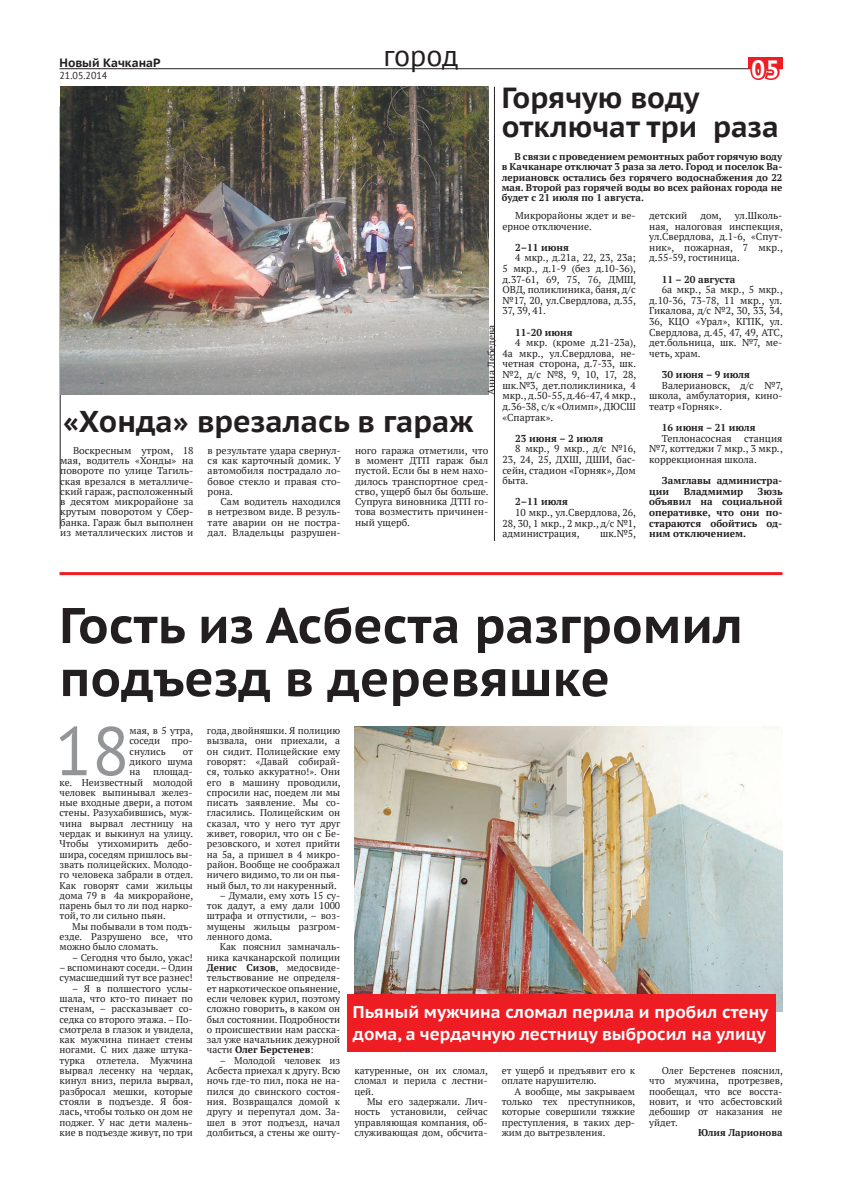
<style>
.page{position:relative;width:842px;height:1191px;background:#fff}
.page>*{position:absolute;margin:0;border:0;box-sizing:border-box;transform-origin:0 0}
.Основной_текст{font:68.7px "PT Sans";color:#939598}
.Заголовок{font:700 50px/53px "PT Sans Caption";color:#231f20}
.Заголовок-2{font:700 30px "PT Sans Caption";color:#231f20}
.t1{font:30px "PT Sans";letter-spacing:-.005em;color:#231f20}
.Заголовок_новости{font:700 29px/29px "PT Sans Caption";color:#231f20}
.t2{font:700 25px "PT Sans";color:#fff}
.Подзаголовок{font:700 17px/22px "PT Sans Caption";color:#fff}
.t3{font:700 12px "PT Sans Caption";color:#231f20}
.Основной_текст-2{font:10px/10.6px "PT Serif";color:#231f20;text-align:justify}
.Основной_текст-3{font:700 10px/10.6px "PT Serif";color:#231f20}
.t4{font:10px "PT Sans";color:#231f20}
.Основной_текст-4{font:9.8px/10.3px "PT Serif";color:#231f20;text-align:justify}
.Основной_текст-5{font:700 9.8px/10.3px "PT Serif";color:#231f20;text-align:justify}
.s1{font-weight:700}
</style>
<div class="page">
<img style="left:354px;top:726px;width:428px;height:285px">
<div style="left:347px;top:994px;width:428px;height:57px;background:#ee1d23"></div>
<hr style="left:60px;top:572px;width:722px;height:3px;background:#ee1d23">
<hr style="left:60px;top:106px;width:1px;height:423px;background:#231f20">
<hr style="left:60px;top:68px;width:722px;height:1px;background:#231f20">
<svg style="left:747px;top:57px;width:36px;height:23px"></svg>
<img style="left:60px;top:87px;width:428px;height:308px">
<hr style="left:494px;top:87px;width:1px;height:454px;background:#231f20">
<p class="t3" style="left:60px;top:54px;width:103px">Новый КачканаР</p>
<p class="t1" style="left:383px;top:36px;width:77px">город</p>
<p class="t4" style="left:60px;top:69px;width:49px">21.05.2014</p>
<p class="t2" style="left:751px;top:52px;width:30px">05</p>
<p class="Заголовок_новости" style="left:502px;top:83px;width:279px">Горячую воду отключат три раза</p>
<p class="Основной_текст-5" style="left:502px;top:151px;width:282px;text-indent:13px">В связи с проведением ремонтных работ горячую воду в Качканаре отключат 3 раза за лето. Город и поселок Ва&shy;лериановск остались без горячего водоснабжения до 22 мая. Второй раз горячей воды во всех районах города не будет с 21 июля по 1 августа.</p>
<p class="Основной_текст-2" style="left:649px;top:210px;width:40px">детский</p>
<p class="Основной_текст-2" style="left:700px;top:210px;width:23px">дом,</p>
<p class="Основной_текст-2" style="left:502px;top:210px;width:135px;text-indent:13px">Микрорайоны ждет и ве&shy;ерное отключение.</p>
<p class="Основной_текст-3" style="left:515px;top:242px;width:55px">2–11 июня</p>
<p class="Основной_текст-2" style="left:502px;top:252px;width:135px;text-indent:13px">4 мкр., д.21а, 22, 23, 23а; 5 мкр., д.1-9 (без д.10-36), д.37-61, 69, 75, 76, ДМШ, ОВД, поликлиника, баня, д/с №17, 20, ул.Свердлова, д.35, 37, 39, 41.</p>
<p class="Основной_текст-3" style="left:515px;top:327px;width:59px">11-20 июня</p>
<p class="Основной_текст-2" style="left:502px;top:337px;width:135px;text-indent:13px">4 мкр. (кроме д.21-23а), 4а мкр., ул.Свердлова, не&shy;четная сторона, д.7-33, шк. №2, д/с №8, 9, 10, 17, 28, шк.№3, дет.поликлиника, 4 мкр., д.50-55, д.46-47, 4 мкр., д.36-38, с/к «Олимп», ДЮСШ «Спартак».</p>
<p class="Основной_текст-3" style="left:515px;top:433px;width:90px">23 июня – 2 июля</p>
<p class="Основной_текст-2" style="left:502px;top:443px;width:135px;text-indent:13px">8 мкр., 9 мкр., д/с №16, 23, 24, 25, ДХШ, ДШИ, бас&shy;сейн, стадион «Горняк», Дом быта.</p>
<p class="Основной_текст-3" style="left:515px;top:496px;width:54px">2–11 июля</p>
<p class="Основной_текст-2" style="left:502px;top:507px;width:135px;text-indent:13px">10 мкр., ул.Свердлова, 26, 28, 30, 1 мкр., 2 мкр., д/с №1, администрация,</p>
<p class="Основной_текст-2" style="left:649px;top:210px;width:135px;text-indent:86px">ул.Школь&shy;ная, налоговая инспекция, ул.Свердлова, д.1-6, «Спут&shy;ник», пожарная, 7 мкр., д.55-59, гостиница.</p>
<p class="Основной_текст-3" style="left:662px;top:274px;width:75px">11 – 20 августа</p>
<p class="Основной_текст-2" style="left:649px;top:284px;width:135px;text-indent:13px">6а мкр., 5а мкр., 5 мкр., д.10-36, 73-78, 11 мкр., ул.<br>Гикалова, д/с №2, 30, 33, 34, 36, КЦО «Урал», КГПК, ул.<br>Свердлова, д.45, 47, 49, АТС, дет.больница, шк. №7, ме&shy;четь, храм.</p>
<p class="Основной_текст-3" style="left:662px;top:369px;width:89px">30 июня – 9 июля</p>
<p class="Основной_текст-2" style="left:649px;top:380px;width:135px;text-indent:13px">Валериановск, д/с №7, школа, амбулатория, кино&shy;театр «Горняк».</p>
<p class="Основной_текст-3" style="left:662px;top:422px;width:95px">16 июня – 21 июля</p>
<p class="Основной_текст-2" style="left:649px;top:433px;width:135px;text-indent:13px">Теплонасосная станция №7, коттеджи 7 мкр., 3 мкр., коррекционная школа.</p>
<p class="Основной_текст-3" style="left:649px;top:475px;width:135px;text-indent:13px">Замглавы администра&shy;ции</p>
<p class="Основной_текст-4" style="left:486px;top:395px;width:72px;rotate:-90deg">Анна Лебедева</p>
<p class="Заголовок-2" style="left:63px;top:401px;width:412px">«Хонда» врезалась в гараж</p>
<p class="Основной_текст-4" style="left:208px;top:445px;width:135px">в результате удара свернул&shy;ся как карточный домик. У автомобиля пострадало ло&shy;бовое стекло и правая сто&shy;рона.</p>
<p class="Основной_текст-4" style="left:208px;top:496px;width:135px;text-indent:13px">Сам водитель находился в нетрезвом виде. В резуль&shy;тате аварии он не постра&shy;дал. Владельцы разрушен-</p>
<p class="Основной_текст-4" style="left:60px;top:445px;width:135px;text-indent:13px">Воскресным утром, 18 мая, водитель «Хонды» на повороте по улице Тагиль&shy;ская врезался в металличе&shy;ский гараж, расположенный в десятом микрорайоне за крутым поворотом у Сбер&shy;банка. Гараж был выполнен из металлических листов и</p>
<p class="Основной_текст-4" style="left:355px;top:445px;width:135px">ного гаража отметили, что в момент ДТП гараж был пустой. Если бы в нем нахо&shy;дилось транспортное сред&shy;ство, ущерб был бы больше.<br>Супруга виновника ДТП го&shy;това возместить причинен&shy;ный ущерб.</p>
<p class="Основной_текст-3" style="left:649px;top:486px;width:135px;text-align:justify;text-indent:108px">Зюзь объявил на социальной оперативке, что они по&shy;стараются обойтись од&shy;ним отключением.</p>
<p class="Основной_текст-3" style="left:684px;top:486px;width:61px">Владмимир</p>
<p class="Основной_текст-2" style="left:600px;top:528px;width:37px">шк.№5,</p>
<p class="Заголовок" style="left:60px;top:598px;width:685px">Гость из Асбеста разгромил подъезд в деревяшке</p>
<p class="Основной_текст" style="left:55px;top:707px;width:76px">18</p>
<p class="Основной_текст-4" style="left:130px;top:725px;width:65px">мая, в 5 утра, соседи про&shy;снулись</p>
<p class="Основной_текст-4" style="left:130px;top:746px;width:65px;text-indent:53px">от дикого шума на</p>
<p class="Основной_текст-4" style="left:60px;top:766px;width:135px;text-indent:94px">площад&shy;ке. Неизвестный молодой человек выпинывал желез&shy;ные входные двери, а потом стены. Разухабившись, муж&shy;чина вырвал лестницу на чердак и выкинул на улицу.<br>Чтобы утихомирить дебо&shy;шира, соседям пришлось вы&shy;звать полицейских. Молодо&shy;го человека забрали в отдел.<br>Как говорят сами жильцы дома 79 в 4а микрорайоне, парень был то ли под нарко&shy;той, то ли сильно пьян.</p>
<p class="Основной_текст-4" style="left:60px;top:921px;width:135px;text-indent:13px">Мы побывали в том подъ&shy;езде. Разрушено все, что можно было сломать.</p>
<p class="Основной_текст-4" style="left:72px;top:952px;width:122px">– Сегодня что было, ужас!</p>
<p class="Основной_текст-4" style="left:60px;top:962px;width:135px">– вспоминают соседи. – Один сумасшедший тут все разнес!</p>
<p class="Основной_текст-4" style="left:60px;top:982px;width:135px;text-indent:13px">– Я в полшестого услы&shy;шала, что кто-то пинает по стенам, – рассказывает со&shy;седка со второго этажа. – По&shy;смотрела в глазок и увидела, как мужчина пинает стены ногами. С них даже штука&shy;турка отлетела. Мужчина вырвал лесенку на чердак, кинул вниз, перила вырвал, разбросал мешки, которые стояли в подъезде. Я боя&shy;лась, чтобы только он дом не поджег. У нас дети малень&shy;кие в подъезде живут, по три</p>
<p class="Основной_текст-4" style="left:207px;top:725px;width:135px">года, двойняшки. Я полицию вызвала, они приехали, а он сидит. Полицейские ему говорят: «Давай собирай&shy;ся, только аккуратно!». Они его в машину проводили, спросили нас, поедем ли мы писать заявление. Мы со&shy;гласились. Полицейским он сказал, что у него тут друг живет, говорил, что он с Бе&shy;резовского, и хотел прийти на 5а, а пришел в 4 микро&shy;район. Вообще не соображал ничего видимо, то ли он пья&shy;ный был, то ли накуренный.</p>
<p class="Основной_текст-4" style="left:207px;top:890px;width:135px;text-indent:13px">– Думали, ему хоть 15 су&shy;ток дадут, а ему дали 1000 штрафа и отпустили, – воз&shy;мущены жильцы разгром&shy;ленного дома.</p>
<p class="Основной_текст-4" style="left:207px;top:941px;width:135px;text-indent:13px">Как пояснил замначаль&shy;ника качканарской полиции <span class="s1">Денис Сизов</span>, медосвиде&shy;тельствование не определя&shy;ет наркотическое опьянение, если человек курил, поэтому сложно говорить, в каком он был состоянии. Подробности о происшествии нам расска&shy;зал уже начальник дежурной части <span class="s1">Олег Берстенев</span>:</p>
<p class="Основной_текст-4" style="left:207px;top:1055px;width:135px;text-indent:13px">– Молодой человек из Асбеста приехал к другу. Всю ночь где-то пил, пока не на&shy;пился до свинского состоя&shy;ния. Возвращался домой к другу и перепутал дом. За&shy;шел в этот подъезд, начал долбиться, а стены же ошту-</p>
<p class="Подзаголовок" style="left:353px;top:1000px;width:417px">Пьяный мужчина сломал перила и пробил стену дома, а чердачную лестницу выбросил на улицу</p>
<p class="Основной_текст-4" style="left:354px;top:1065px;width:135px">катуренные, он их сломал, сломал и перила с лестни&shy;цей.</p>
<p class="Основной_текст-4" style="left:354px;top:1096px;width:135px;text-indent:13px">Мы его задержали. Лич&shy;ность установили, сейчас управляющая компания, об&shy;служивающая дом, обсчита-</p>
<p class="Основной_текст-4" style="left:502px;top:1065px;width:135px">ет ущерб и предъявит его к оплате нарушителю.</p>
<p class="Основной_текст-4" style="left:502px;top:1085px;width:135px;text-indent:13px">А вообще, мы закрываем только тех преступников, которые совершили тяжкие преступления, в таких дер&shy;жим до вытрезвления.</p>
<p class="Основной_текст-4" style="left:649px;top:1065px;width:135px;text-indent:13px">Олег Берстенев пояснил, что мужчина, протрезвев, пообещал, что все восста&shy;новит, и что асбестовский дебошир от наказания не уйдет.</p>
<p class="Основной_текст-5" style="left:698px;top:1127px;width:86px">Юлия Ларионова</p>
</div>
